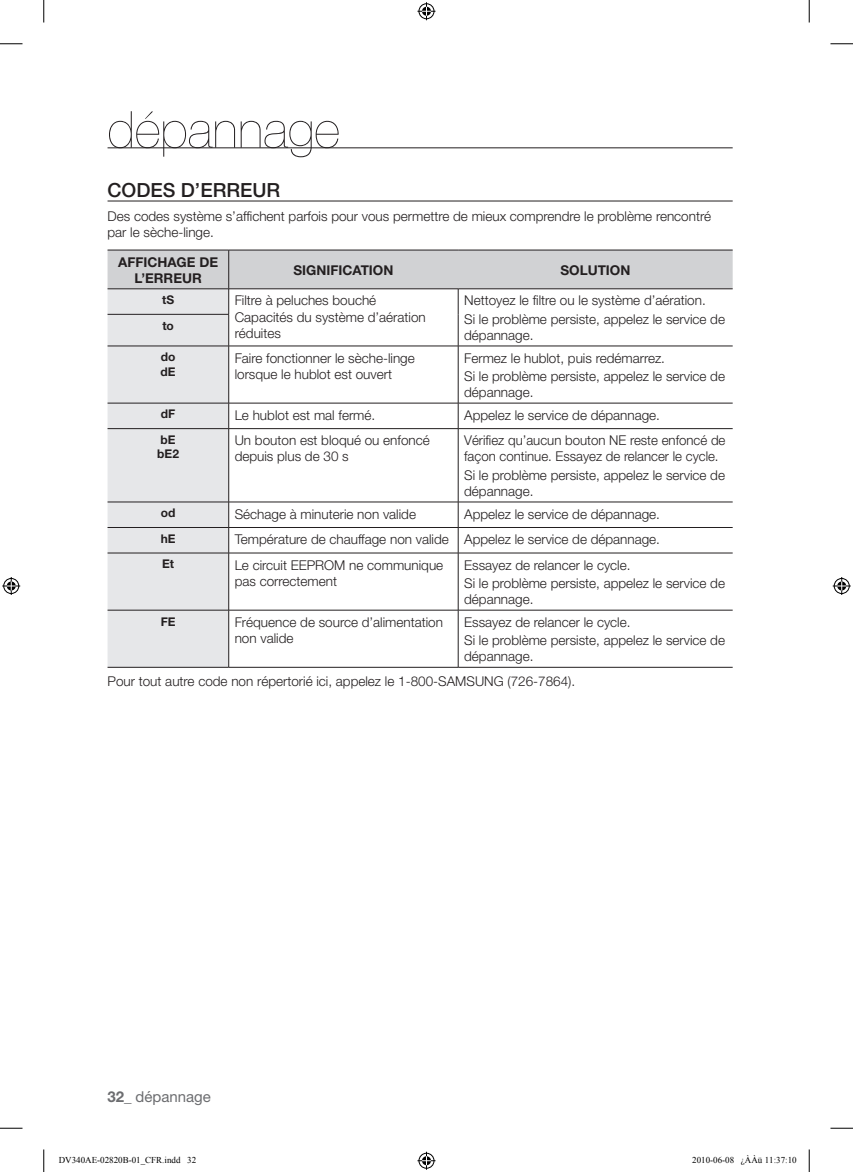
<style>
.page{position:relative;width:853px;height:1172px;background:#fff}
.page>*{position:absolute;margin:0;border:0;box-sizing:border-box;transform-origin:0 0}
.t1{font:200 51px "Helvetica Neue";color:#231f20}
.t2{font:500 19.5px "Helvetica Neue";color:#231f20}
.t3{font:15px "Helvetica Neue";color:#6c6d70}
.t4{font:300 13.5px/16.2px "Helvetica Neue";color:#231f20}
.t5{font:700 13.5px/16.2px "Helvetica Neue";color:#231f20;text-align:center}
.t6{font:700 12px/14.4px "Helvetica Neue";color:#231f20}
.t7{font:9px "Times New Roman";color:#000}
.s1{font-weight:700}
</style>
<div class="page">
<hr style="left:108px;top:201px;width:625px;height:1px;background:#231f20">
<div style="left:108px;top:315px;width:120px;height:352px;background:#e6e7e9"></div>
<svg style="left:108px;top:250px;width:625px;height:64px"></svg>
<hr style="left:108px;top:314px;width:121px;height:1px;background:#231f20">
<hr style="left:228px;top:314px;width:1px;height:32px;background:#231f20">
<hr style="left:458px;top:314px;width:1px;height:32px;background:#231f20">
<hr style="left:108px;top:346px;width:121px;height:1px;background:#231f20">
<hr style="left:229px;top:346px;width:229px;height:1px;background:#231f20">
<hr style="left:228px;top:346px;width:1px;height:57px;background:#231f20">
<hr style="left:458px;top:346px;width:275px;height:1px;background:#231f20">
<hr style="left:458px;top:346px;width:1px;height:57px;background:#231f20">
<hr style="left:108px;top:403px;width:121px;height:1px;background:#231f20">
<hr style="left:229px;top:403px;width:229px;height:1px;background:#231f20">
<svg style="left:228px;top:403px;width:1px;height:25px"></svg>
<hr style="left:458px;top:403px;width:275px;height:1px;background:#231f20">
<svg style="left:458px;top:403px;width:1px;height:25px"></svg>
<hr style="left:108px;top:428px;width:121px;height:1px;background:#231f20">
<hr style="left:229px;top:428px;width:229px;height:1px;background:#231f20">
<hr style="left:228px;top:429px;width:1px;height:73px;background:#231f20">
<hr style="left:458px;top:428px;width:275px;height:1px;background:#231f20">
<hr style="left:458px;top:429px;width:1px;height:73px;background:#231f20">
<hr style="left:108px;top:502px;width:121px;height:1px;background:#231f20">
<hr style="left:229px;top:502px;width:229px;height:1px;background:#231f20">
<hr style="left:458px;top:502px;width:275px;height:1px;background:#231f20">
<hr style="left:108px;top:527px;width:121px;height:1px;background:#231f20">
<hr style="left:229px;top:527px;width:229px;height:1px;background:#231f20">
<svg style="left:228px;top:502px;width:1px;height:51px"></svg>
<hr style="left:458px;top:527px;width:275px;height:1px;background:#231f20">
<svg style="left:458px;top:502px;width:1px;height:51px"></svg>
<hr style="left:108px;top:553px;width:121px;height:1px;background:#231f20">
<hr style="left:229px;top:553px;width:229px;height:1px;background:#231f20">
<hr style="left:228px;top:553px;width:1px;height:57px;background:#231f20">
<hr style="left:458px;top:553px;width:275px;height:1px;background:#231f20">
<hr style="left:458px;top:553px;width:1px;height:57px;background:#231f20">
<hr style="left:108px;top:610px;width:121px;height:1px;background:#231f20">
<hr style="left:229px;top:610px;width:229px;height:1px;background:#231f20">
<hr style="left:228px;top:610px;width:1px;height:57px;background:#231f20">
<hr style="left:458px;top:610px;width:275px;height:1px;background:#231f20">
<hr style="left:458px;top:610px;width:1px;height:57px;background:#231f20">
<hr style="left:108px;top:667px;width:121px;height:1px;background:#231f20">
<hr style="left:229px;top:667px;width:229px;height:1px;background:#231f20">
<hr style="left:458px;top:667px;width:275px;height:1px;background:#231f20">
<hr style="left:108px;top:148px;width:625px;height:1px;background:#231f20">
<svg style="left:0;top:44px;width:22px;height:1px"></svg>
<svg style="left:830px;top:44px;width:23px;height:1px"></svg>
<svg style="left:0;top:1128px;width:22px;height:1px"></svg>
<svg style="left:830px;top:1128px;width:23px;height:1px"></svg>
<svg style="left:44px;top:0;width:1px;height:22px"></svg>
<svg style="left:44px;top:1149px;width:1px;height:23px"></svg>
<svg style="left:809px;top:0;width:1px;height:22px"></svg>
<svg style="left:809px;top:1149px;width:1px;height:23px"></svg>
<svg style="left:417px;top:2px;width:18px;height:18px"></svg>
<svg style="left:417px;top:1152px;width:18px;height:18px"></svg>
<svg style="left:2px;top:577px;width:18px;height:18px"></svg>
<svg style="left:833px;top:577px;width:18px;height:18px"></svg>
<h1 class="t1" style="left:108px;top:100px;width:234px">dépannage</h1>
<h2 class="t2" style="left:108px;top:178px;width:174px">CODES D’ERREUR</h2>
<p class="t4" style="left:108px;top:208px;width:605px">Des codes système s’affichent parfois pour vous permettre de mieux comprendre le problème rencontré par le sèche-linge.</p>
<p class="t5" style="left:118px;top:253px;width:101px">AFFICHAGE DE<br>L’ERREUR</p>
<p class="t5" style="left:293px;top:261px;width:101px">SIGNIFICATION</p>
<p class="t5" style="left:560px;top:261px;width:72px">SOLUTION</p>
<p class="t6" style="left:162px;top:292px;width:14px">tS</p>
<p class="t4" style="left:235px;top:292px;width:193px">Filtre à peluches bouché<br>Capacités du système d’aération réduites</p>
<p class="t4" style="left:464px;top:291px;width:262px;line-height:18.3px">Nettoyez le filtre ou le système d’aération.<br>Si le problème persiste, appelez le service de</p>
<p class="t6" style="left:162px;top:318px;width:13px">to</p>
<p class="t6" style="left:161px;top:350px;width:17px">do dE</p>
<p class="t4" style="left:235px;top:349px;width:182px">Faire fonctionner le sèche-linge lorsque le hublot est ouvert</p>
<p class="t4" style="left:464px;top:348px;width:262px;line-height:18.3px">Fermez le hublot, puis redémarrez.<br>Si le problème persiste, appelez le service de</p>
<p class="t4" style="left:464px;top:384px;width:71px">dépannage.</p>
<p class="t6" style="left:161px;top:407px;width:16px">dF</p>
<p class="t4" style="left:235px;top:406px;width:142px">Le hublot est mal fermé.</p>
<p class="t4" style="left:464px;top:406px;width:197px">Appelez le service de dépannage.</p>
<p class="t6" style="left:157px;top:432px;width:23px">bE bE2</p>
<p class="t4" style="left:235px;top:432px;width:197px">Un bouton est bloqué ou enfoncé depuis plus de 30 s</p>
<p class="t4" style="left:464px;top:432px;width:263px">Vérifiez qu’aucun bouton NE reste enfoncé de façon continue. Essayez de relancer le cycle.</p>
<p class="t4" style="left:464px;top:467px;width:262px">Si le problème persiste, appelez le service de dépannage.</p>
<p class="t6" style="left:161px;top:506px;width:16px">od</p>
<p class="t4" style="left:235px;top:505px;width:183px">Séchage à minuterie non valide</p>
<p class="t4" style="left:464px;top:505px;width:197px">Appelez le service de dépannage.</p>
<p class="t6" style="left:161px;top:531px;width:16px">hE</p>
<p class="t4" style="left:235px;top:531px;width:427px">Température de chauffage non valide Appelez le service de dépannage.</p>
<p class="t6" style="left:162px;top:557px;width:13px">Et</p>
<p class="t4" style="left:235px;top:556px;width:210px">Le circuit EEPROM ne communique pas correctement</p>
<p class="t4" style="left:464px;top:555px;width:262px;line-height:18.3px">Essayez de relancer le cycle.<br>Si le problème persiste, appelez le service de</p>
<p class="t4" style="left:464px;top:591px;width:71px">dépannage.</p>
<p class="t6" style="left:161px;top:614px;width:16px">FE</p>
<p class="t4" style="left:235px;top:613px;width:210px">Fréquence de source d’alimentation non valide</p>
<p class="t4" style="left:464px;top:612px;width:262px;line-height:18.3px">Essayez de relancer le cycle.<br>Si le problème persiste, appelez le service de</p>
<p class="t4" style="left:108px;top:644px;width:469px;line-height:24.9px;text-indent:357px">dépannage.<br>Pour tout autre code non répertorié ici, appelez le 1-800-SAMSUNG (726-7864).</p>
<p class="t4" style="left:464px;top:327px;width:71px">dépannage.</p>
<p class="t3" style="left:108px;top:1088px;width:105px"><span class="s1">32_</span> dépannage</p>
<p class="t7" style="left:59px;top:1154px;width:139px">DV340AE-02820B-01_CFR.indd 32</p>
<p class="t7" style="left:692px;top:1154px;width:106px">2010-06-08 ¿ÀÀü 11:37:10</p>
</div>
